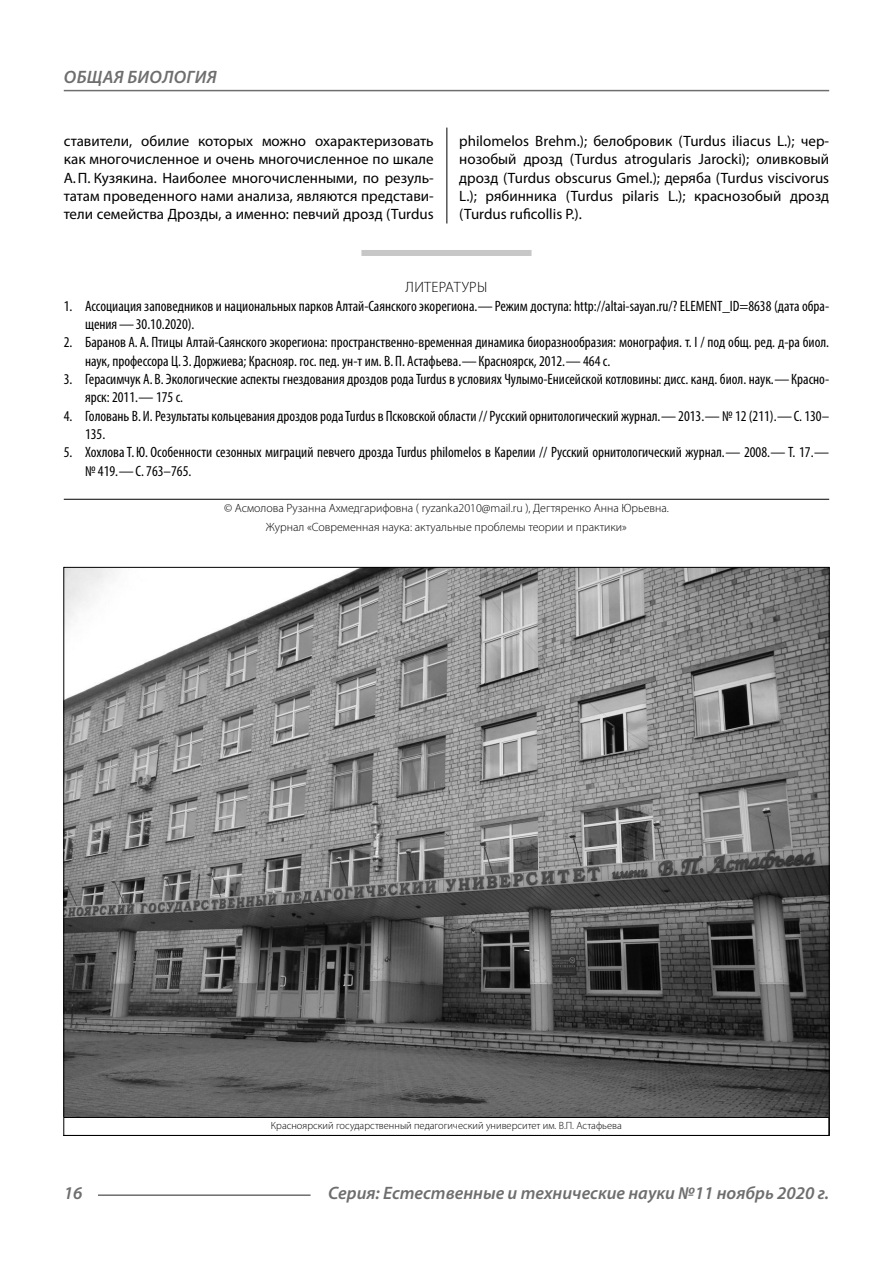
<style>
.page{position:relative;width:893px;height:1263px;background:#fff}
.page>*{position:absolute;margin:0;border:0;box-sizing:border-box;transform-origin:0 0}
.t1{font:italic 600 18px "Myriad Pro";color:#6e6e6e}
.t2{font:italic 600 18px "Myriad Pro";letter-spacing:.02em;color:#6e6e6e}
.t3{font:condensed 15px/18.3px "Myriad Pro";color:#000}
.Normal{font:15px/18.3px "Myriad Pro";color:#000;text-align:justify}
.Literature{font:300 15px "Myriad Pro";letter-spacing:.02em;color:#000}
.Copy{font:300 12px/18.3px "Myriad Pro";color:#000;text-align:center}
.Author-doc{font:300 10.5px "Myriad Pro";color:#000}
</style>
<div class="page">
<hr style="left:446px;top:128px;width:1px;height:1007px;background:#000">
<div style="left:361px;top:250px;width:170px;height:6px;background:#c7c7c7"></div>
<div style="left:64px;top:274px;width:765px;height:989px;background:#fff"></div>
<hr style="left:64px;top:499px;width:765px;height:1px;background:#000">
<img style="left:65px;top:569px;width:763px;height:548px">
<div style="left:63px;top:1117px;width:766px;height:19px;border:1px solid #000"></div>
<hr style="left:98px;top:1194px;width:213px;height:2px;background:#6e6e6e">
<hr style="left:64px;top:90px;width:765px;height:1px;background:#6e6e6e">
<p class="t2" style="left:64px;top:66px;width:154px">ОБЩАЯ БИОЛОГИЯ</p>
<p class="Normal" style="left:64px;top:131px;width:371px">ставители, обилие которых можно охарактеризовать как многочисленное и очень многочисленное по шкале А.П. Кузякина. Наиболее многочисленными, по резуль&shy;татам проведенного нами анализа, являются представи&shy;тели семейства Дрозды, а именно: певчий дрозд (Turdus</p>
<p class="Normal" style="left:459px;top:131px;width:371px">philomelos Brеhm.); белобровик (Turdus iliacus L.); чер&shy;нозобый дрозд (Turdus atrogularis Jarocki); оливковый дрозд (Turdus obscurus Gmel.); деряба (Turdus viscivorus L.); рябинника (Turdus pilaris L.); краснозобый дрозд (Turdus ruficollis Р.).</p>
<p class="Literature" style="left:406px;top:278px;width:83px">ЛИТЕРАТУРЫ</p>
<p class="t3" style="left:85px;top:296px;width:746px;text-indent:-21px">1. Ассоциация заповедников и национальных парков Алтай-Саянского экорегиона.—Режим доступа: http://altai-sayan.ru/? ELEMENT_ID=8638 (дата обра&shy;щения—30.10.2020).</p>
<p class="t3" style="left:85px;top:333px;width:746px;text-indent:-21px">2. Баранов А. А. Птицы Алтай-Саянского экорегиона: пространственно-временная динамика биоразнообразия: монография. т. I / под общ. ред. д-ра биол. наук, профессора Ц.З. Доржиева; Краснояр. гос. пед. ун-т им. В. П. Астафьева.—Красноярск, 2012.— 464 с.</p>
<p class="t3" style="left:85px;top:370px;width:746px;text-indent:-21px">3. Герасимчук А. В. Экологические аспекты гнездования дроздов рода Turdus в условиях Чулымо-Енисейской котловины: дисс. канд. биол. наук.—Красно&shy;ярск: 2011.— 175 с.</p>
<p class="t3" style="left:85px;top:406px;width:746px;text-indent:-21px">4. Головань В. И. Результаты кольцевания дроздов рода Turdus в Псковской области // Русский орнитологический журнал.— 2013.— № 12 (211).—С. 130–<br>135.</p>
<p class="t3" style="left:85px;top:443px;width:746px;text-indent:-21px">5. Хохлова Т.Ю. Особенности сезонных миграций певчего дрозда Turdus philomelos в Карелии // Русский орнитологический журнал.— 2008.— Т. 17.— № 419.—С. 763–765.</p>
<p class="Copy" style="left:224px;top:499px;width:446px">© Асмолова Рузанна Ахмедгарифовна ( ryzanka2010@mail.ru ), Дегтяренко Анна Юрьевна.<br>Журнал «Современная наука: актуальные проблемы теории и практики»</p>
<p class="Author-doc" style="left:271px;top:1119px;width:353px">Красноярский государственный педагогический университет им. В.П. Астафьева</p>
<p class="t1" style="left:64px;top:1182px;width:20px">16</p>
<p class="t1" style="left:328px;top:1182px;width:503px">Серия: Естественные и технические науки №11 ноябрь 2020 г.</p>
</div>
